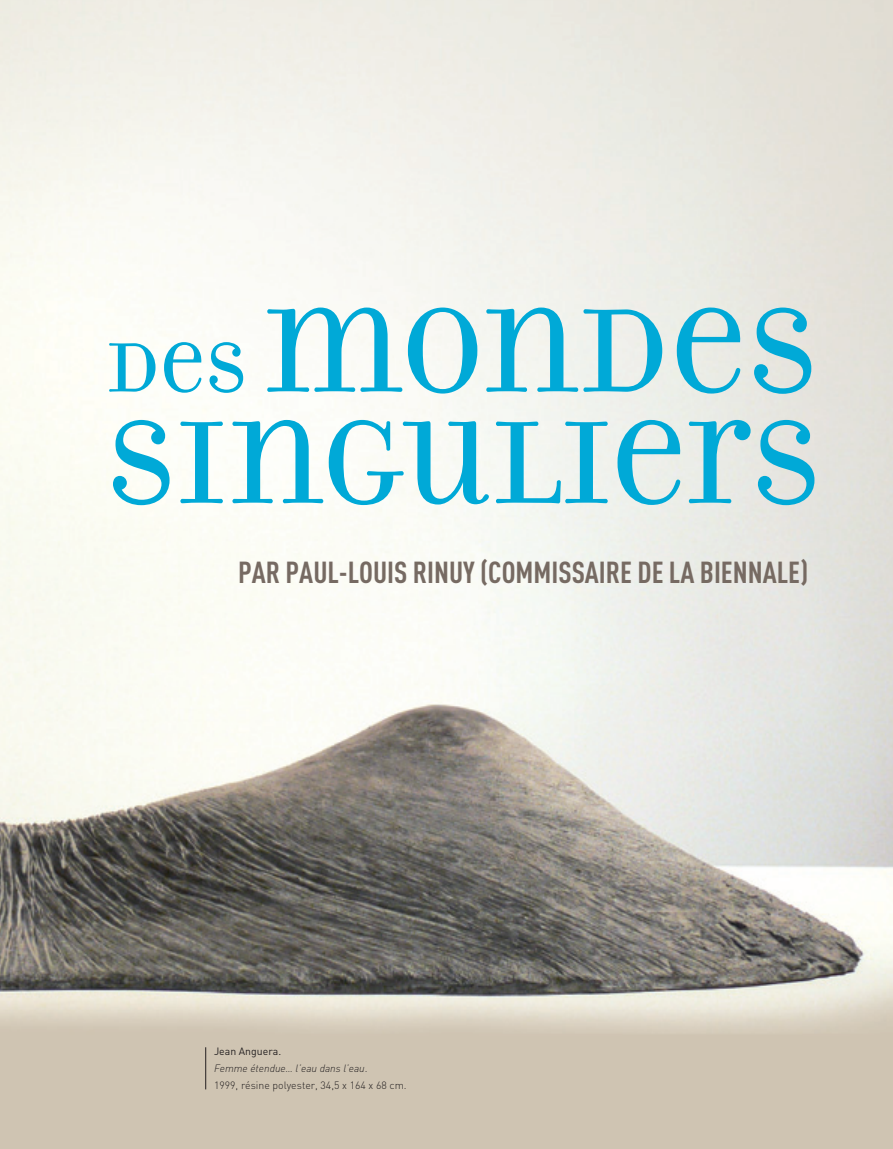
<style>
.page{position:relative;width:893px;height:1149px;background:#fff}
.page>*{position:absolute;margin:0;border:0;box-sizing:border-box;transform-origin:0 0}
.t1{font:127.5px "Filosofia Unicase";color:#00a9d7}
.t2{font:126px "Filosofia Unicase";color:#00a9d7}
.t3{font:700 30px "DIN Cond";color:#766a62}
.t4{font:300 10.5px/17px "DIN";color:#231f20}
.s1{font-size:75px}
.s2{font-weight:400}
.s3{font-style:italic}
</style>
<div class="page">
<img style="left:0;top:0;width:893px;height:1148px">
<hr style="left:205px;top:1046px;width:1px;height:43px;background:#231f20">
<p class="t1" style="left:106px;top:273px;width:713px"><span class="s1">DES</span> MONDES</p>
<p class="t2" style="left:106px;top:385px;width:716px">SINGULIERS</p>
<p class="t3" style="left:238px;top:561px;width:572px">PAR PAUL-LOUIS RINUY (COMMISSAIRE DE LA BIENNALE)</p>
<p class="t4" style="left:214px;top:1043px;width:194px"><span class="s2">Jean Anguera.<br></span><span class="s3">Femme étendue… l’eau dans l’eau</span>.<br>1999, résine polyester, 34,5 x 164 x 68 cm.</p>
</div>
